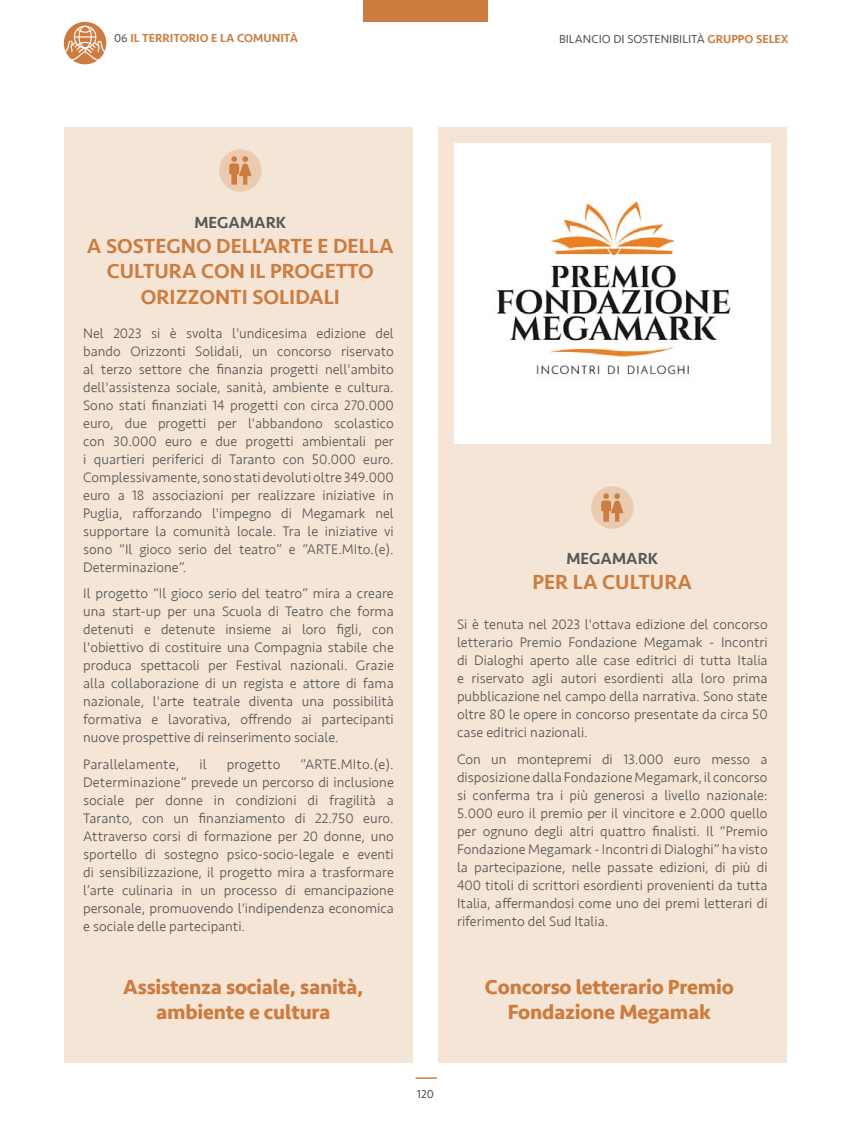
<style>
.page{position:relative;width:851px;height:1127px;background:#fff}
.page>*{position:absolute;margin:0;border:0;box-sizing:border-box;transform-origin:0 0}
.t1{font:700 21px/25.2px "Seravek";letter-spacing:-.01em;color:#cb7c3e;text-align:center}
.t2{font:500 21px/25.2px "Seravek";color:#cb7c3e;text-align:center}
.t3{font:500 16.5px "Seravek";color:#575756}
.t4{font:300 14.25px/18px "Seravek";color:#575756;text-align:justify}
.t5{font:12px "Seravek";color:#575756}
.t6{font:500 12px "Seravek";color:#cb7c3e}
.s1{font-weight:400;color:#575756}
.s2{font-weight:500;color:#cb7c3e}
</style>
<div class="page">
<div style="left:363px;top:0;width:125px;height:21px;background:#cb7c3e"></div>
<hr style="left:415px;top:1077px;width:22px;height:2px;background:#cb7c3e">
<svg style="left:64px;top:22px;width:42px;height:42px"></svg>
<div style="left:64px;top:128px;width:349px;height:935px;background:#f5e5d7"></div>
<div style="left:219px;top:149px;width:42px;height:43px;background:#eacbaf;border-radius:50%"></div>
<svg style="left:229px;top:156px;width:22px;height:29px"></svg>
<div style="left:438px;top:128px;width:348px;height:935px;background:#f5e5d7"></div>
<div style="left:591px;top:486px;width:42px;height:43px;background:#eacbaf;border-radius:50%"></div>
<svg style="left:601px;top:493px;width:22px;height:29px"></svg>
<div style="left:454px;top:143px;width:316px;height:301px;background:#fff"></div>
<img style="left:496px;top:201px;width:235px;height:174px">
<p class="t6" style="left:114px;top:31px;width:185px"><span class="s1">06</span> IL TERRITORIO E LA COMUNITÀ</p>
<p class="t5" style="left:559px;top:29px;width:231px">BILANCIO DI SOSTENIBILITÀ <span class="s2">GRUPPO SELEX</span></p>
<p class="t3" style="left:194px;top:212px;width:93px">MEGAMARK</p>
<h1 class="t2" style="left:87px;top:234px;width:308px">A SOSTEGNO DELL’ARTE E DELLA<br>CULTURA CON IL PROGETTO<br>ORIZZONTI SOLIDALI</h1>
<p class="t4" style="left:83px;top:324px;width:312px">Nel 2023 si è svolta l'undicesima edizione del bando Orizzonti Solidali, un concorso riservato al terzo settore che finanzia progetti nell'ambito dell'assistenza sociale, sanità, ambiente e cultura.<br>Sono stati finanziati 14 progetti con circa 270.000 euro, due progetti per l'abbandono scolastico con 30.000 euro e due progetti ambientali per i quartieri periferici di Taranto con 50.000 euro.<br>Complessivamente, sono stati devoluti oltre 349.000 euro a 18 associazioni per realizzare iniziative in Puglia, rafforzando l'impegno di Megamark nel supportare la comunità locale. Tra le iniziative vi sono “Il gioco serio del teatro” e “ARTE.MIto.(e).<br>Determinazione”.</p>
<p class="t4" style="left:83px;top:584px;width:312px">Il progetto “Il gioco serio del teatro” mira a creare una start-up per una Scuola di Teatro che forma detenuti e detenute insieme ai loro figli, con l'obiettivo di costituire una Compagnia stabile che produca spettacoli per Festival nazionali. Grazie alla collaborazione di un regista e attore di fama nazionale, l'arte teatrale diventa una possibilità formativa e lavorativa, offrendo ai partecipanti nuove prospettive di reinserimento sociale.</p>
<p class="t4" style="left:83px;top:755px;width:97px">Parallelamente,</p>
<p class="t4" style="left:199px;top:755px;width:9px">il</p>
<p class="t4" style="left:227px;top:755px;width:55px">progetto</p>
<p class="t4" style="left:83px;top:755px;width:312px;text-indent:217px">“ARTE.MIto.(e).<br>Determinazione” prevede un percorso di inclusione sociale per donne in condizioni di fragilità a Taranto, con un finanziamento di 22.750 euro.<br>Attraverso corsi di formazione per 20 donne, uno sportello di sostegno psico-socio-legale e eventi di sensibilizzazione, il progetto mira a trasformare l’arte culinaria in un processo di emancipazione personale, promuovendo l'indipendenza economica e sociale delle partecipanti.</p>
<h1 class="t1" style="left:123px;top:974px;width:242px">Assistenza sociale, sanità, ambiente e cultura</h1>
<p class="t3" style="left:566px;top:548px;width:93px">MEGAMARK</p>
<h1 class="t2" style="left:532px;top:569px;width:161px">PER LA CULTURA</h1>
<p class="t4" style="left:457px;top:616px;width:312px">Si è tenuta nel 2023 l'ottava edizione del concorso letterario Premio Fondazione Megamak - Incontri di Dialoghi aperto alle case editrici di tutta Italia e riservato agli autori esordienti alla loro prima pubblicazione nel campo della narrativa. Sono state oltre 80 le opere in concorso presentate da circa 50 case editrici nazionali.</p>
<p class="t4" style="left:457px;top:750px;width:312px">Con un montepremi di 13.000 euro messo a disposizione dalla Fondazione Megamark, il concorso si conferma tra i più generosi a livello nazionale:<br>5.000 euro il premio per il vincitore e 2.000 quello per ognuno degli altri quattro finalisti. Il “Premio Fondazione Megamark - Incontri di Dialoghi” ha visto la partecipazione, nelle passate edizioni, di più di 400 titoli di scrittori esordienti provenienti da tutta Italia, affermandosi come uno dei premi letterari di riferimento del Sud Italia.</p>
<h1 class="t1" style="left:485px;top:974px;width:250px">Concorso letterario Premio<br>Fondazione Megamak</h1>
<p class="t5" style="left:417px;top:1084px;width:18px">120</p>
</div>
